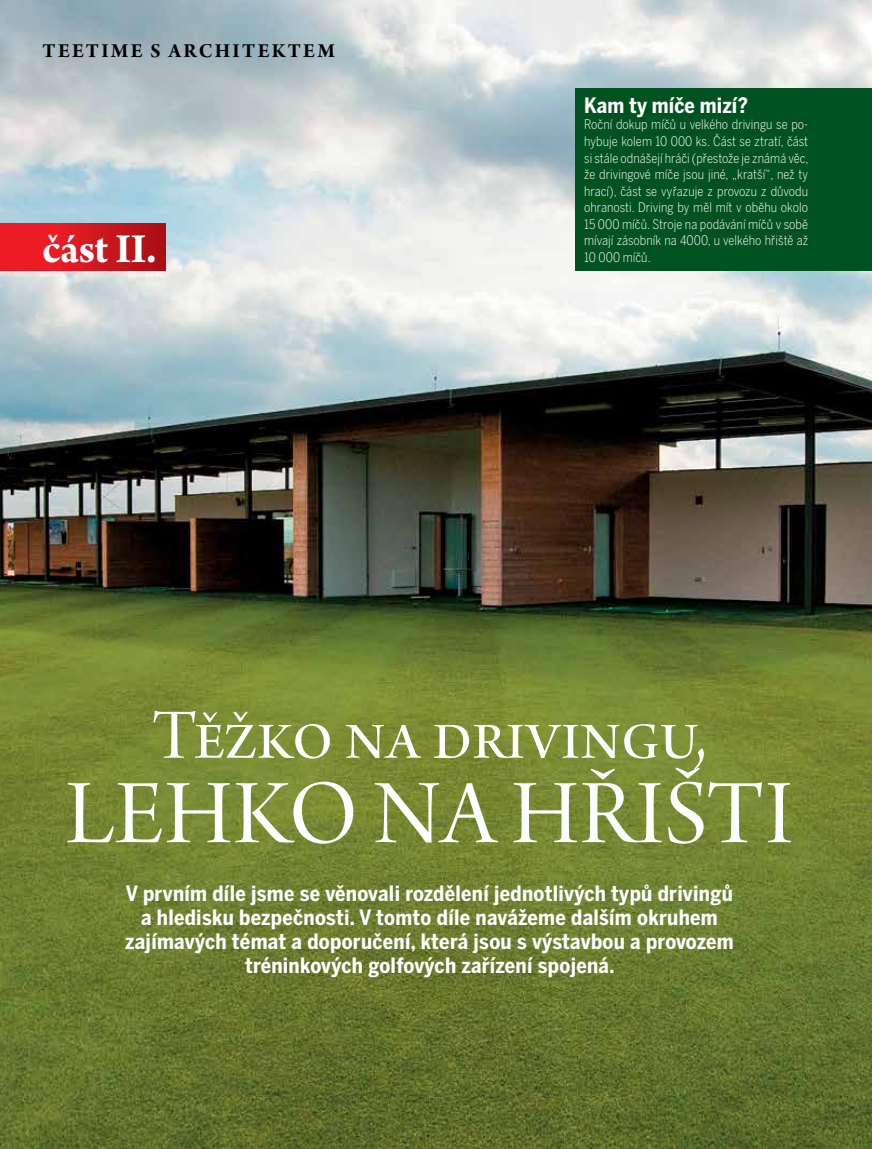
<style>
.page{position:relative;width:872px;height:1149px;background:#fff}
.page>*{position:absolute;margin:0;border:0;box-sizing:border-box;transform-origin:0 0}
.t1{font:96.15px "Arno Pro Display";letter-spacing:.01em;color:#fff}
.t2{font:75px "Arno Pro Display";color:#fff}
.t3{font:700 43.8px "Arno Pro";letter-spacing:-.01em;color:#fff}
.t4{font:700 condensed 21px/24px "Benton Sans";letter-spacing:.015em;color:#fff;text-align:center}
.t5{font:21px "Arno Pro Bold Subhead";letter-spacing:.11em;color:#000}
.t6{font:300 condensed 13.05px/16.5px "Benton Sans";letter-spacing:.005em;color:#fff;text-align:justify}
</style>
<div class="page">
<img style="left:0;top:0;width:872px;height:1148px">
<div style="left:0;top:223px;width:165px;height:47px;background:linear-gradient(to right,#fd1f28,#ad1116)"></div>
<div style="left:575px;top:88px;width:297px;height:182px;background:#005321"></div>
<h3 class="t5" style="left:43px;top:39px;width:294px">TEETIME S ARCHITEKTEM</h3>
<h3 class="t3" style="left:42px;top:223px;width:116px">část II.</h3>
<h3 class="t4" style="left:584px;top:93px;width:165px">Kam ty míče mizí?</h3>
<p class="t6" style="left:584px;top:116px;width:226px">Roční dokup míčů u velkého drivingu se po&shy;hybuje kolem 10 000 ks. Část se ztratí, část si stále odnášejí hráči (přestože je známá věc, že drivingové míče jsou jiné, „kratší“, než ty hrací), část se vyřazuje z provozu z důvodu ohranosti. Driving by měl mít v oběhu okolo 15 000 míčů. Stroje na podávání míčů v sobě mívají zásobník na 4000, u velkého hřiště až 10 000 míčů.</p>
<h2 class="t2" style="left:152px;top:694px;width:556px">Těžko na drivingu,</h2>
<h1 class="t1" style="left:66px;top:760px;width:729px">lehko na hřišti</h1>
<p class="t4" style="left:125px;top:880px;width:610px">V prvním díle jsme se věnovali rozdělení jednotlivých typů drivingů a hledisku bezpečnosti. V tomto díle navážeme dalším okruhem zajímavých témat a doporučení, která jsou s výstavbou a provozem tréninkových golfových zařízení spojená.</p>
</div>
